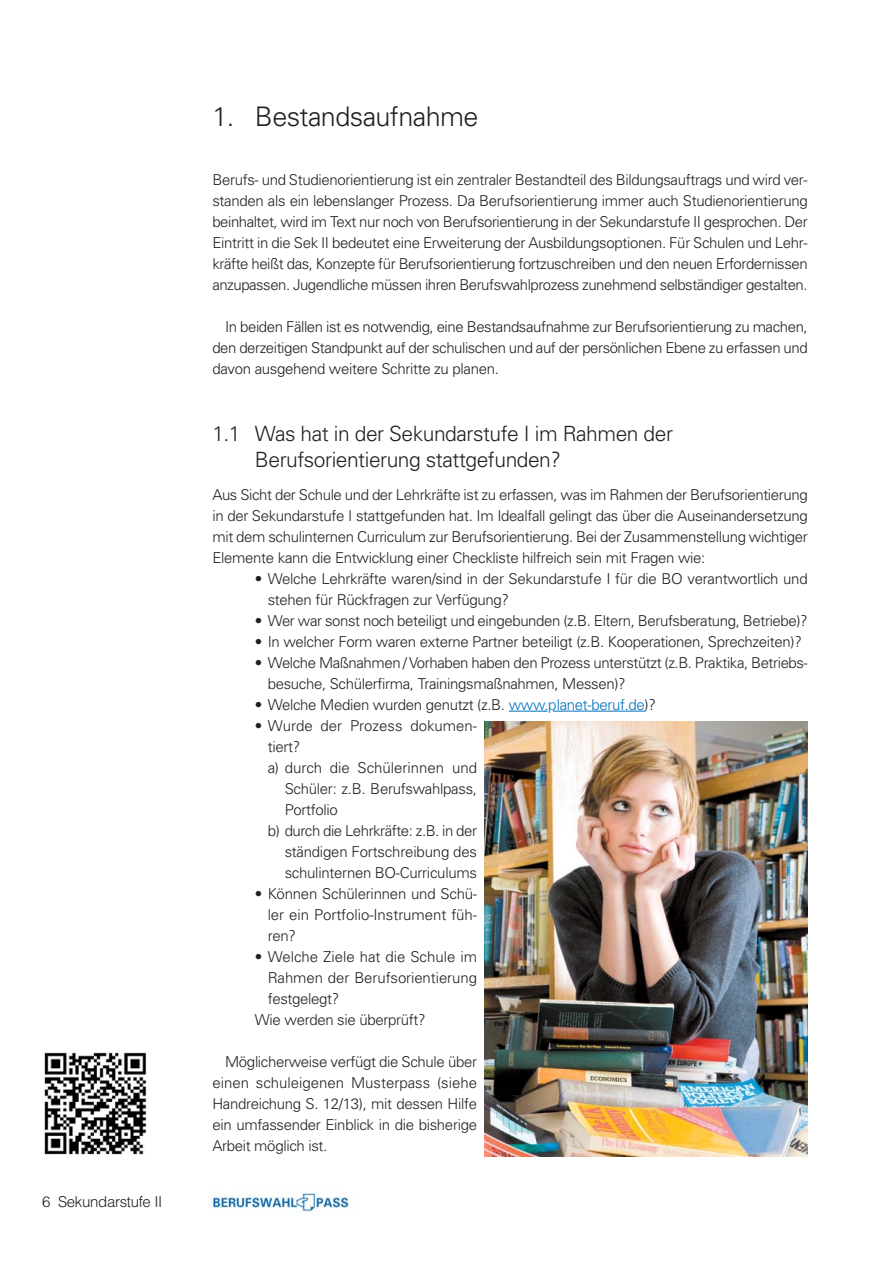
<style>
.page{position:relative;width:893px;height:1263px;background:#fff}
.page>*{position:absolute;margin:0;border:0;box-sizing:border-box;transform-origin:0 0}
.t1{font:300 27px "Univers";letter-spacing:-.02em;color:#231f20}
.t2{font:300 21px/25.5px "Univers";letter-spacing:-.02em;color:#231f20}
.t3{font:300 15px/21px "Univers";letter-spacing:-.02em;color:#231f20;text-align:justify}
.t4{font:300 15px "Univers";color:#231f20}
.t5{font:300 15px "Helvetica";letter-spacing:-.02em;color:#231f20}
.s1{color:#0071bc}
</style>
<div class="page">
<hr style="left:509px;top:711px;width:36px;height:1px;background:#0071bc">
<hr style="left:553px;top:711px;width:59px;height:1px;background:#0071bc">
<hr style="left:612px;top:711px;width:33px;height:1px;background:#0071bc">
<img style="left:208px;top:1191px;width:141px;height:24px">
<img style="left:485px;top:721px;width:323px;height:435px">
<img style="left:44px;top:1052px;width:103px;height:103px">
<p class="t5" style="left:42px;top:1196px;width:122px">6 Sekundarstufe II</p>
<h1 class="t1" style="left:212px;top:106px;width:268px">1. Bestandsaufnahme</h1>
<p class="t3" style="left:212px;top:170px;width:597px">Berufs- und Studienorientierung ist ein zentraler Bestandteil des Bildungsauftrags und wird ver&shy;standen als ein lebenslanger Prozess. Da Berufsorientierung immer auch Studienorientierung beinhaltet, wird im Text nur noch von Berufsorientierung in der Sekundarstufe II gesprochen. Der Eintritt in die Sek II bedeutet eine Erweiterung der Ausbildungsoptionen. Für Schulen und Lehr&shy;kräfte heißt das, Konzepte für Berufsorientierung fortzuschreiben und den neuen Erfordernissen anzupassen. Jugendliche müssen ihren Berufswahlprozess zunehmend selbständiger gestalten.</p>
<p class="t3" style="left:212px;top:317px;width:597px;text-indent:13px">In beiden Fällen ist es notwendig, eine Bestandsaufnahme zur Berufsorientierung zu machen, den derzeitigen Standpunkt auf der schulischen und auf der persönlichen Ebene zu erfassen und davon ausgehend weitere Schritte zu planen.</p>
<h2 class="t2" style="left:255px;top:423px;width:420px;text-indent:-43px">1.1 Was hat in der Sekundarstufe I im Rahmen der<br>Berufsorientierung stattgefunden?</h2>
<p class="t3" style="left:212px;top:485px;width:597px">Aus Sicht der Schule und der Lehrkräfte ist zu erfassen, was im Rahmen der Berufsorientierung in der Sekundarstufe I stattgefunden hat. Im Idealfall gelingt das über die Auseinandersetzung mit dem schulinternen Curriculum zur Berufsorientierung. Bei der Zusammenstellung wichtiger Elemente kann die Entwicklung einer Checkliste hilfreich sein mit Fragen wie:</p>
<p class="t3" style="left:268px;top:569px;width:541px;text-indent:-13px">• Welche Lehrkräfte waren/sind in der Sekundarstufe I für die BO verantwortlich und stehen für Rückfragen zur Verfügung?</p>
<p class="t3" style="left:255px;top:611px;width:554px">• Wer war sonst noch beteiligt und eingebunden (z.B. Eltern, Berufsberatung, Betriebe)?</p>
<p class="t3" style="left:255px;top:632px;width:548px">• In welcher Form waren externe Partner beteiligt (z.B. Kooperationen, Sprechzeiten)?</p>
<p class="t3" style="left:268px;top:653px;width:542px;text-indent:-13px">• Welche Maßnahmen / Vorhaben haben den Prozess unterstützt (z.B. Praktika, Betriebs&shy;besuche, Schülerfirma, Trainingsmaßnahmen, Messen)?</p>
<p class="t3" style="left:255px;top:695px;width:402px">• Welche Medien wurden genutzt (z.B. <span class="s1">www.planet-beruf.de</span>)?</p>
<p class="t4" style="left:255px;top:720px;width:224px">• Wurde der Prozess dokumen-</p>
<p class="t3" style="left:268px;top:737px;width:34px">tiert?</p>
<p class="t4" style="left:268px;top:762px;width:211px">a) durch die Schülerinnen und</p>
<p class="t3" style="left:285px;top:779px;width:194px">Schüler: z.B. Berufswahlpass,</p>
<p class="t3" style="left:285px;top:800px;width:55px">Portfolio</p>
<p class="t3" style="left:268px;top:821px;width:211px">b) durch die Lehrkräfte: z.B. in der</p>
<p class="t3" style="left:285px;top:842px;width:194px">ständigen Fortschreibung des</p>
<p class="t3" style="left:285px;top:863px;width:194px">schulinternen BO-Curriculums</p>
<p class="t3" style="left:268px;top:884px;width:211px;text-indent:-13px">• Können Schülerinnen und Schü&shy;ler ein Portfolio-Instrument füh&shy;ren?</p>
<p class="t4" style="left:255px;top:951px;width:224px">• Welche Ziele hat die Schule im</p>
<p class="t3" style="left:268px;top:968px;width:211px">Rahmen der Berufsorientierung</p>
<p class="t3" style="left:268px;top:989px;width:73px">festgelegt?</p>
<p class="t3" style="left:255px;top:1010px;width:172px">Wie werden sie überprüft?</p>
<p class="t3" style="left:212px;top:1052px;width:266px;text-indent:13px">Möglicherweise verfügt die Schule über einen schuleigenen Musterpass (siehe Handreichung S. 12/13), mit dessen Hilfe ein umfassender Einblick in die bisherige Arbeit möglich ist.</p>
</div>
